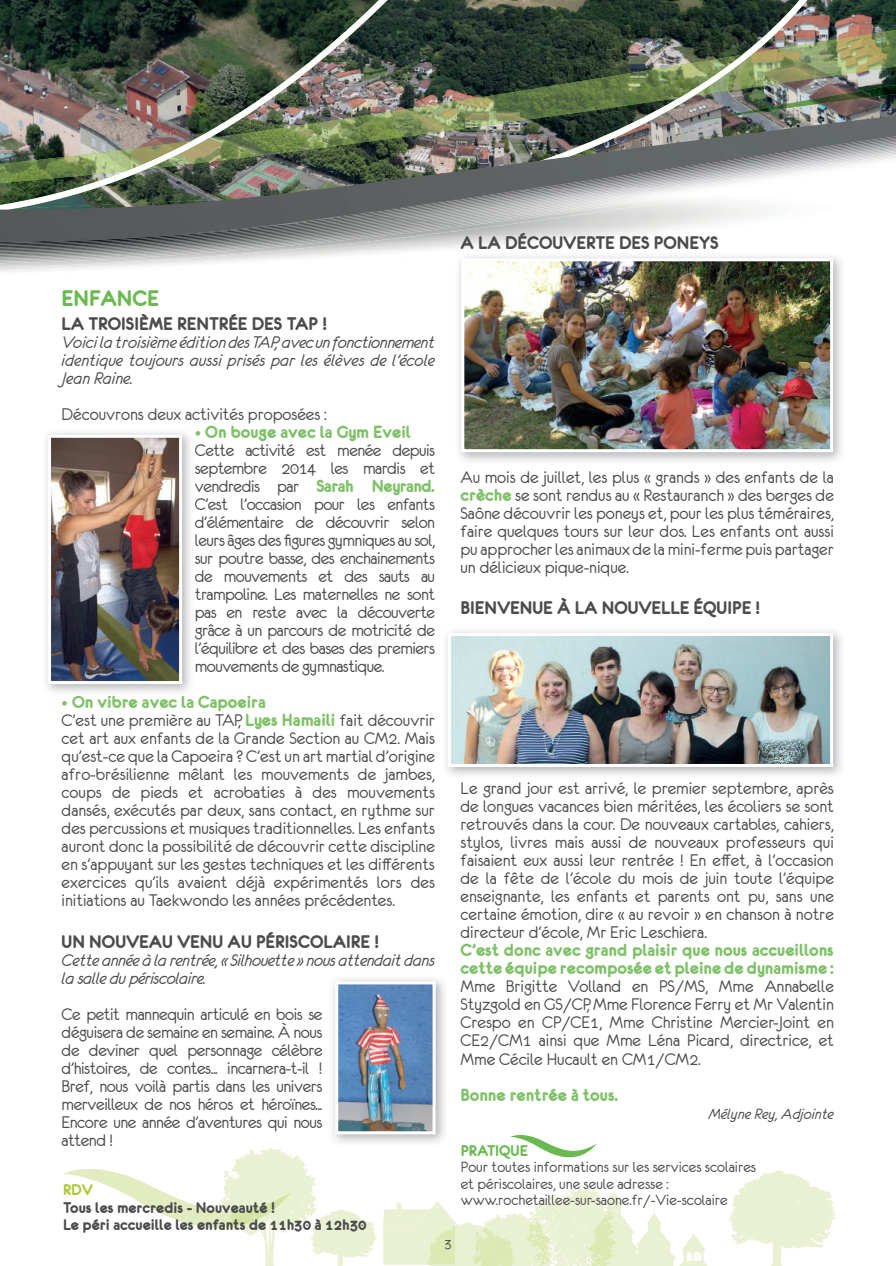
<style>
.page{position:relative;width:896px;height:1266px;background:#fff}
.page>*{position:absolute;margin:0;border:0;box-sizing:border-box;transform-origin:0 0}
.t1{font:24px "Eurofurencebold";color:#6aba51}
.t2{font:19.5px "Eurofurencebold";color:#4b4c4d}
.t3{font:18.75px/18px "Eurofurenceregular";color:#4b4c4d;text-align:justify}
.t4{font:18.75px/18px "Eurofurenceitalic";letter-spacing:-.02em;color:#4b4c4d;text-align:justify}
.t5{font:18.75px/18px "Eurofurencebold";color:#7fc168}
.t6{font:18.75px/18px "Eurofurenceregular";letter-spacing:-.025em;color:#4b4c4d}
.t7{font:18.75px "Eurofurencebold";letter-spacing:-.025em;color:#7fc168}
.t8{font:16.5px/16.5px "Eurofurenceregular";color:#4b4c4d}
.t9{font:16.5px/16.5px "Eurofurencebold";color:#4b4c4d}
.t10{font:16.5px "Eurofurenceitalic";color:#4b4c4d}
.t11{font:16.5px "Eurofurencebold";color:#6aba51}
.t12{font:16.5px "Eurofurencebold";color:#acca37}
.t13{font:15px "Eurofurenceregular";color:#4b4c4d}
.s1{font-family:"Helvetica";font-weight:300;font-size:12.75px}
.s2{font-family:"Eurofurenceregular";color:#4b4c4d}
.s3{font-family:"Eurofurencebold";color:#7fc168}
</style>
<div class="page">
<svg style="left:729px;top:1170px;width:107px;height:95px"></svg>
<svg style="left:383px;top:1180px;width:324px;height:86px"></svg>
<svg style="left:414px;top:0;width:419px;height:104px;background:#384539"></svg>
<img style="left:0;top:0;width:414px;height:113px">
<img style="left:0;top:242px;width:484px;height:25px">
<img style="left:196px;top:104px;width:243px;height:9px">
<img style="left:439px;top:100px;width:23px;height:13px">
<img style="left:694px;top:27px;width:201px;height:55px">
<img style="left:462px;top:55px;width:238px;height:58px">
<svg style="left:679px;top:53px;width:75px;height:45px;background:#909f74"></svg>
<img style="left:0;top:113px;width:895px;height:129px">
<img style="left:700px;top:82px;width:195px;height:39px">
<svg style="left:510px;top:1135px;width:86px;height:22px"></svg>
<img style="left:454px;top:252px;width:90px;height:6px">
<img style="left:465px;top:262px;width:364px;height:186px">
<div style="left:461px;top:258px;width:372px;height:194px;border:3px solid #fff"></div>
<img style="left:452px;top:637px;width:377px;height:126px">
<div style="left:448px;top:633px;width:385px;height:134px;border:3px solid #fff"></div>
<img style="left:52px;top:439px;width:126px;height:241px">
<div style="left:48px;top:435px;width:134px;height:249px;border:3px solid #fff"></div>
<img style="left:332px;top:978px;width:113px;height:165px">
<img style="left:339px;top:985px;width:92px;height:145px">
<div style="left:335px;top:981px;width:100px;height:153px;border:3px solid #fff"></div>
<svg style="left:63px;top:1147px;width:314px;height:118px"></svg>
<p class="t2" style="left:460px;top:232px;width:259px">A LA DÉCOUVERTE DES PONEYS</p>
<p class="t1" style="left:62px;top:286px;width:99px">ENFANCE</p>
<p class="t2" style="left:62px;top:314px;width:267px">LA TROISIÈME RENTRÉE DES TAP !</p>
<p class="t4" style="left:62px;top:333px;width:375px">Voici la troisième édition des TAP, avec un fonctionnement identique toujours aussi prisés par les élèves de l’école Jean Raine.</p>
<p class="t3" style="left:62px;top:405px;width:267px">Découvrons deux activités proposées :</p>
<p class="t5" style="left:195px;top:423px;width:217px"><span class="s1">•</span> On bouge avec la Gym Eveil</p>
<p class="t6" style="left:195px;top:441px;width:242px">Cette activité est menée depuis septembre 2014 les mardis et</p>
<p class="t7" style="left:195px;top:476px;width:241px"><span class="s2">vendredis par</span> Sarah Neyrand.</p>
<p class="t3" style="left:195px;top:495px;width:242px">C’est l’occasion pour les enfants d’élémentaire de découvrir selon leurs âges des figures gymniques au sol, sur poutre basse, des enchainements de mouvements et des sauts au trampoline. Les maternelles ne sont pas en reste avec la découverte grâce à un parcours de motricité de l’équilibre et des bases des premiers mouvements de gymnastique.</p>
<p class="t5" style="left:62px;top:693px;width:206px"><span class="s1">•</span> On vibre avec la Capoeira</p>
<p class="t3" style="left:62px;top:711px;width:375px">C’est une première au TAP, <span class="s3">Lyes Hamaili</span> fait découvrir cet art aux enfants de la Grande Section au CM2. Mais qu’est-ce que la Capoeira ? C’est un art martial d’origine afro-brésilienne mêlant les mouvements de jambes, coups de pieds et acrobaties à des mouvements dansés, exécutés par deux, sans contact, en rythme sur des percussions et musiques traditionnelles. Les enfants auront donc la possibilité de découvrir cette discipline en s’appuyant sur les gestes techniques et les différents exercices qu’ils avaient déjà expérimentés lors des initiations au Taekwondo les années précédentes.</p>
<p class="t2" style="left:62px;top:931px;width:319px">UN NOUVEAU VENU AU PÉRISCOLAIRE !</p>
<p class="t4" style="left:62px;top:950px;width:375px">Cette année à la rentrée, « Silhouette » nous attendait dans la salle du périscolaire.</p>
<p class="t3" style="left:62px;top:1004px;width:262px">Ce petit mannequin articulé en bois se déguisera de semaine en semaine. À nous de deviner quel personnage célèbre d’histoires, de contes... incarnera-t-il !<br>Bref, nous voilà partis dans les univers merveilleux de nos héros et héroïnes...<br>Encore une année d’aventures qui nous attend !</p>
<p class="t12" style="left:63px;top:1181px;width:31px">RDV</p>
<p class="t9" style="left:63px;top:1199px;width:305px">Tous les mercredis - Nouveauté !<br>Le péri accueille les enfants de 11h30 à 12h30</p>
<p class="t13" style="left:444px;top:1235px;width:9px">3</p>
<p class="t3" style="left:460px;top:468px;width:375px">Au mois de juillet, les plus « grands » des enfants de la <span class="s3">crèche</span> se sont rendus au « Restauranch » des berges de Saône découvrir les poneys et, pour les plus téméraires, faire quelques tours sur leur dos. Les enfants ont aussi pu approcher les animaux de la mini-ferme puis partager un délicieux pique-nique.</p>
<p class="t2" style="left:460px;top:598px;width:301px">BIENVENUE À LA NOUVELLE ÉQUIPE !</p>
<p class="t3" style="left:460px;top:779px;width:375px">Le grand jour est arrivé, le premier septembre, après de longues vacances bien méritées, les écoliers se sont retrouvés dans la cour. De nouveaux cartables, cahiers, stylos, livres mais aussi de nouveaux professeurs qui faisaient eux aussi leur rentrée ! En effet, à l’occasion de la fête de l’école du mois de juin toute l’équipe enseignante, les enfants et parents ont pu, sans une certaine émotion, dire « au revoir » en chanson à notre directeur d’école, Mr Eric Leschiera.</p>
<p class="t5" style="left:460px;top:941px;width:374px">C’est donc avec grand plaisir que nous accueillons cette équipe recomposée et pleine de dynamisme :</p>
<p class="t3" style="left:460px;top:977px;width:375px">Mme Brigitte Volland en PS/MS, Mme Annabelle Styzgold en GS/CP, Mme Florence Ferry et Mr Valentin Crespo en CP/CE1, Mme Christine Mercier-Joint en CE2/CM1 ainsi que Mme Léna Picard, directrice, et Mme Cécile Hucault en CM1/CM2.</p>
<p class="t5" style="left:460px;top:1085px;width:159px">Bonne rentrée à tous.</p>
<p class="t10" style="left:708px;top:1105px;width:127px">Mélyne Rey, Adjointe</p>
<p class="t11" style="left:460px;top:1142px;width:68px">PRATIQUE</p>
<p class="t8" style="left:460px;top:1158px;width:297px">Pour toutes informations sur les services scolaires et périscolaires, une seule adresse : www.rochetaillee-sur-saone.fr/-Vie-scolaire</p>
</div>
